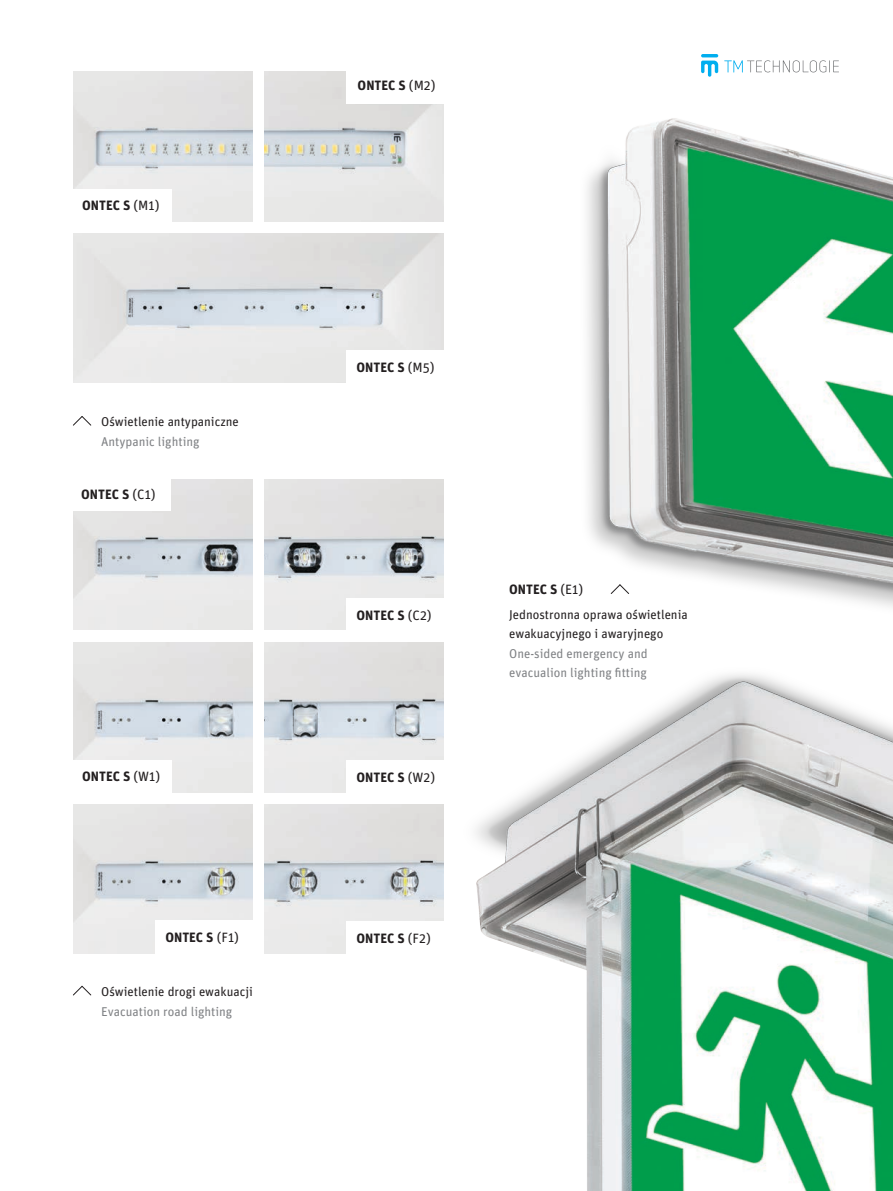
<style>
.page{position:relative;width:893px;height:1191px;background:#fff}
.page>*{position:absolute;margin:0;border:0;box-sizing:border-box;transform-origin:0 0}
.t1{font:700 13.5px "Unit Pro";color:#231f20}
.t2{font:12.75px "Unit Pro";color:#231f20}
.t3{font:12.75px "Unit Pro";color:#808285}
.s1{font-weight:400}
</style>
<div class="page">
<svg style="left:701px;top:54px;width:138px;height:23px"></svg>
<img style="left:587px;top:118px;width:306px;height:489px">
<img style="left:476px;top:674px;width:417px;height:517px">
<svg style="left:73px;top:416px;width:18px;height:9px"></svg>
<svg style="left:73px;top:985px;width:18px;height:10px"></svg>
<svg style="left:611px;top:584px;width:18px;height:10px"></svg>
<img style="left:265px;top:72px;width:179px;height:149px">
<img style="left:265px;top:480px;width:179px;height:149px">
<img style="left:265px;top:642px;width:179px;height:150px">
<img style="left:265px;top:804px;width:179px;height:150px">
<img style="left:73px;top:72px;width:179px;height:149px">
<img style="left:73px;top:480px;width:179px;height:149px">
<img style="left:73px;top:642px;width:179px;height:150px">
<img style="left:73px;top:804px;width:179px;height:150px">
<img style="left:73px;top:233px;width:371px;height:150px">
<div style="left:72px;top:189px;width:100px;height:33px;background:#fff"></div>
<div style="left:346px;top:350px;width:100px;height:34px;background:#fff"></div>
<div style="left:71px;top:478px;width:100px;height:33px;background:#fff"></div>
<div style="left:72px;top:760px;width:100px;height:33px;background:#fff"></div>
<div style="left:155px;top:920px;width:100px;height:34px;background:#fff"></div>
<div style="left:346px;top:921px;width:100px;height:34px;background:#fff"></div>
<div style="left:346px;top:760px;width:100px;height:33px;background:#fff"></div>
<div style="left:346px;top:598px;width:100px;height:33px;background:#fff"></div>
<div style="left:346px;top:70px;width:100px;height:34px;background:#fff"></div>
<p class="t1" style="left:82px;top:197px;width:79px">ONTEC S <span class="s1">(M1)</span></p>
<p class="t2" style="left:101px;top:415px;width:139px">Oświetlenie antypaniczne</p>
<p class="t3" style="left:101px;top:434px;width:100px">Antypanic lighting</p>
<p class="t1" style="left:81px;top:486px;width:76px">ONTEC S <span class="s1">(C1)</span></p>
<p class="t1" style="left:82px;top:768px;width:79px">ONTEC S <span class="s1">(W1)</span></p>
<p class="t1" style="left:358px;top:77px;width:79px">ONTEC S <span class="s1">(M2)</span></p>
<p class="t1" style="left:357px;top:359px;width:80px">ONTEC S <span class="s1">(M5)</span></p>
<p class="t1" style="left:357px;top:607px;width:77px">ONTEC S <span class="s1">(C2)</span></p>
<p class="t1" style="left:357px;top:768px;width:80px">ONTEC S <span class="s1">(W2)</span></p>
<p class="t1" style="left:165px;top:929px;width:75px">ONTEC S <span class="s1">(F1)</span></p>
<p class="t1" style="left:357px;top:930px;width:76px">ONTEC S <span class="s1">(F2)</span></p>
<p class="t2" style="left:101px;top:984px;width:153px">Oświetlenie drogi ewakuacji</p>
<p class="t3" style="left:101px;top:1004px;width:133px">Evacuation road lighting</p>
<p class="t1" style="left:509px;top:581px;width:76px">ONTEC S <span class="s1">(E1)</span></p>
<p class="t2" style="left:509px;top:607px;width:180px">Jednostronna oprawa oświetlenia</p>
<p class="t2" style="left:509px;top:626px;width:156px">ewakuacyjnego i awaryjnego</p>
<p class="t3" style="left:509px;top:646px;width:140px">One-sided emergency and</p>
<p class="t3" style="left:509px;top:665px;width:139px">evacualion lighting fitting</p>
</div>
